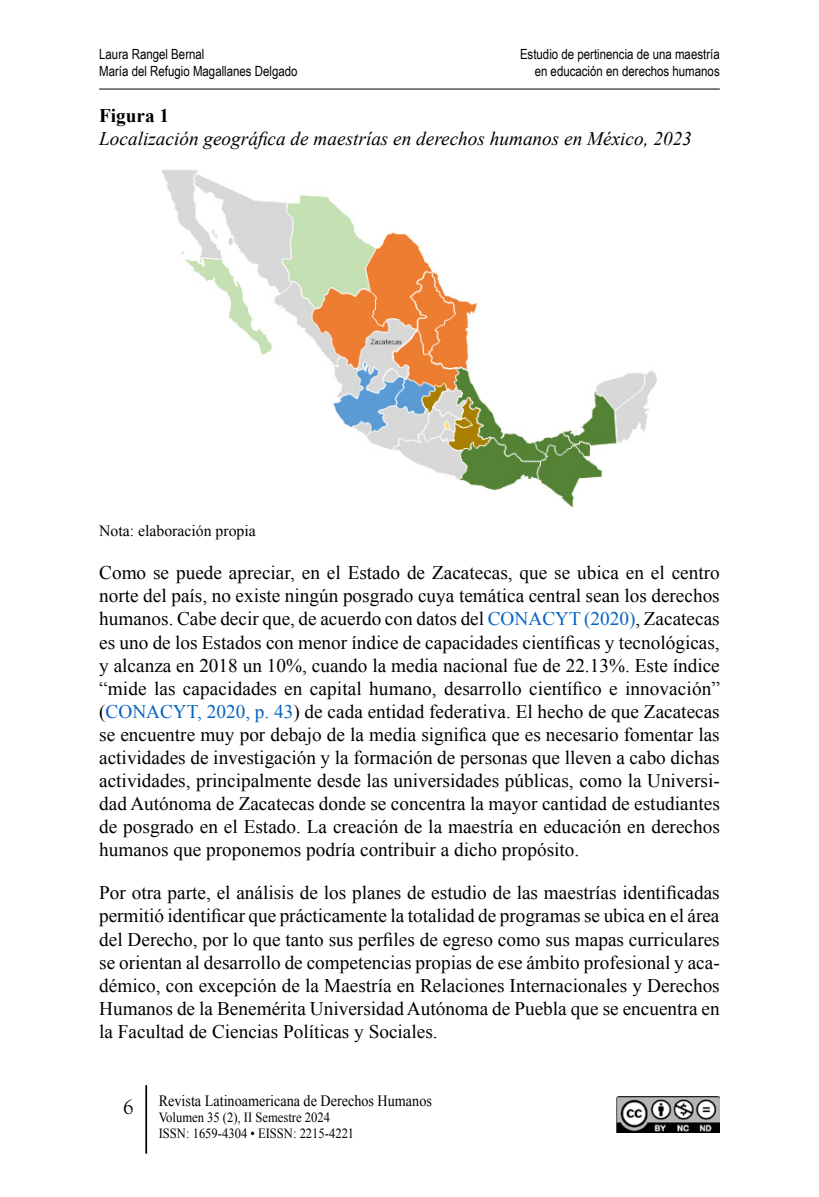
<style>
.page{position:relative;width:819px;height:1197px;background:#fff}
.page>*{position:absolute;margin:0;border:0;box-sizing:border-box;transform-origin:0 0}
.t1{font:21px "Goudy Old Sty";color:#000}
.t2{font:19.25px/23.1px "Times New Roman";color:#000;text-align:justify}
.t3{font:italic 19.25px "Times New Roman";color:#000}
.t4{font:700 19.25px "Times New Roman";color:#000}
.t5{font:15.75px "Times New Roman";color:#000;scale:.9 1}
.t6{font:15.75px "Times New Roman";color:#000}
.t7{font:14px/16.8px "Arial Narrow";color:#000}
.t8{font:14px/15.8px "Times New Roman";color:#000;scale:.9 1}
.s1{color:#0563c1}
</style>
<div class="page">
<hr style="left:99px;top:89px;width:621px;height:1px;background:#000">
<hr style="left:145px;top:1085px;width:2px;height:69px;background:#000">
<img style="left:616px;top:1096px;width:104px;height:36px">
<img style="left:162px;top:169px;width:495px;height:338px">
<p class="t7" style="left:99px;top:45px;width:200px">Laura Rangel Bernal<br>María del Refugio Magallanes Delgado</p>
<p class="t7" style="left:520px;top:45px;width:201px;text-align:right">Estudio de pertinencia de una maestría en educación en derechos humanos</p>
<p class="t4" style="left:99px;top:102px;width:72px">Figura 1</p>
<p class="t3" style="left:99px;top:126px;width:594px">Localización geográfica de maestrías en derechos humanos en México, 2023</p>
<p class="t6" style="left:99px;top:520px;width:158px">Nota: elaboración propia</p>
<p class="t2" style="left:99px;top:561px;width:622px">Como se puede apreciar, en el Estado de Zacatecas, que se ubica en el centro norte del país, no existe ningún posgrado cuya temática central sean los derechos humanos. Cabe decir que, de acuerdo con datos del <span class="s1">CONACYT (2020)</span>, Zacatecas es uno de los Estados con menor índice de capacidades científicas y tecnológicas, y alcanza en 2018 un 10%, cuando la media nacional fue de 22.13%. Este índice “mide las capacidades en capital humano, desarrollo científico e innovación” (<span class="s1">CONACYT, 2020, p. 43</span>) de cada entidad federativa. El hecho de que Zacatecas se encuentre muy por debajo de la media significa que es necesario fomentar las actividades de investigación y la formación de personas que lleven a cabo dichas actividades, principalmente desde las universidades públicas, como la Universi&shy;dad Autónoma de Zacatecas donde se concentra la mayor cantidad de estudiantes de posgrado en el Estado. La creación de la maestría en educación en derechos humanos que proponemos podría contribuir a dicho propósito.</p>
<p class="t2" style="left:99px;top:881px;width:622px">Por otra parte, el análisis de los planes de estudio de las maestrías identificadas permitió identificar que prácticamente la totalidad de programas se ubica en el área del Derecho, por lo que tanto sus perfiles de egreso como sus mapas curriculares se orientan al desarrollo de competencias propias de ese ámbito profesional y aca&shy;démico, con excepción de la Maestría en Relaciones Internacionales y Derechos Humanos de la Benemérita Universidad Autónoma de Puebla que se encuentra en la Facultad de Ciencias Políticas y Sociales.</p>
<p class="t1" style="left:123px;top:1096px;width:12px">6</p>
<p class="t5" style="left:159px;top:1091px;width:305px">Revista Latinoamericana de Derechos Humanos</p>
<p class="t8" style="left:159px;top:1109px;width:219px">Volumen 35 (2), II Semestre 2024<br>ISSN: 1659-4304 • EISSN: 2215-4221</p>
</div>
